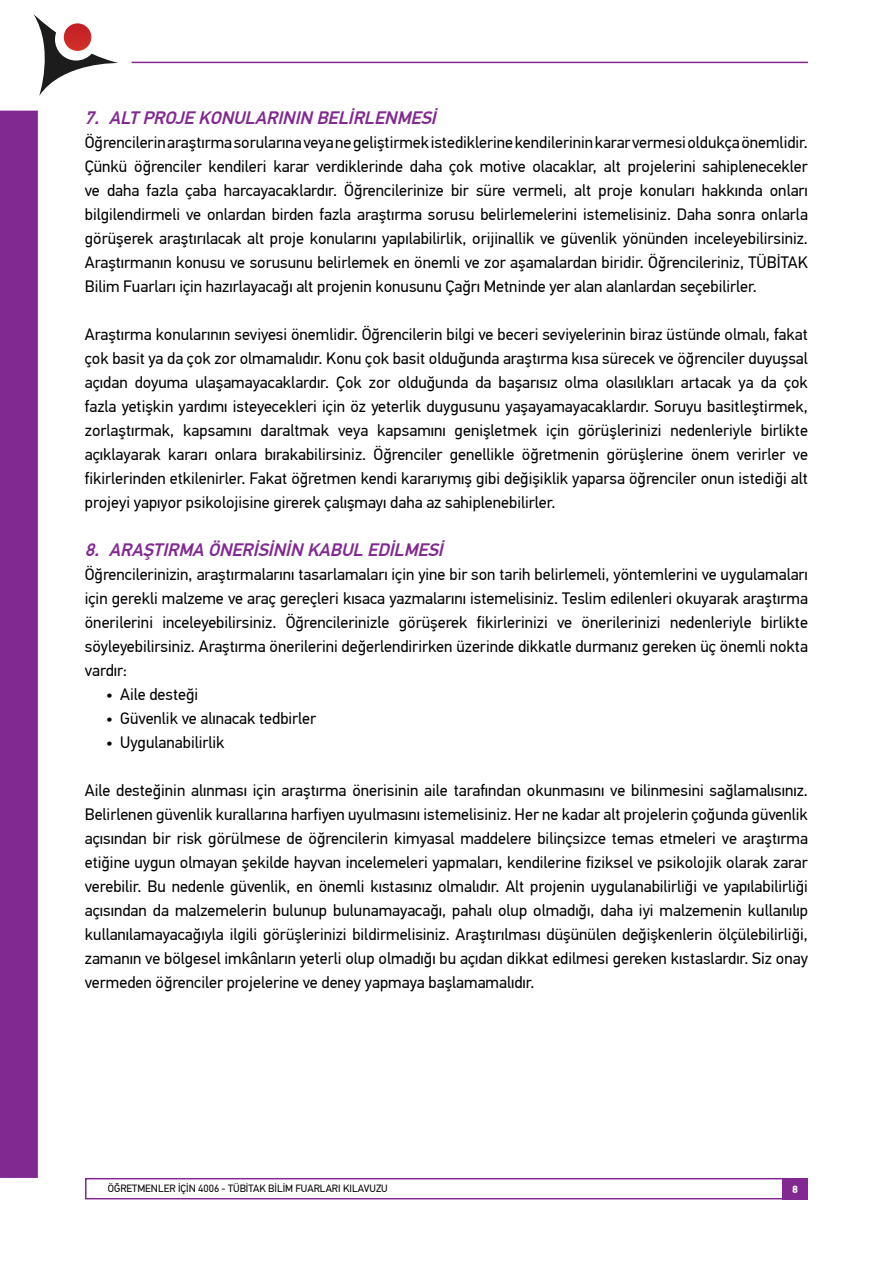
<style>
.page{position:relative;width:893px;height:1263px;background:#fff}
.page>*{position:absolute;margin:0;border:0;box-sizing:border-box;transform-origin:0 0}
.t1{font:italic 500 18px "PF Din Text Pro";color:#812990}
.t2{font:16.5px/24px "PF Din Text Pro";color:#000;text-align:justify}
.t3{font:10.5px "PF Din Text Pro";color:#000}
.t4{font:700 10.5px "PF Din Text Pro";color:#fff}
</style>
<div class="page">
<div style="left:85px;top:1178px;width:704px;height:21px;border:2px solid #812990"></div>
<div style="left:782px;top:1178px;width:26px;height:21px;background:#812990"></div>
<div style="left:0;top:111px;width:38px;height:1067px;background:#812990"></div>
<svg style="left:33px;top:14px;width:86px;height:82px"></svg>
<hr style="left:132px;top:62px;width:676px;height:1px;background:#812990">
<p class="t1" style="left:85px;top:107px;width:357px">7. ALTPROJE KONULARININ BELİRLENMESİ</p>
<p class="t2" style="left:85px;top:130px;width:725px">Öğrencilerin araştırma sorularına veya ne geliştirmek istediklerine kendilerinin karar vermesi oldukça önemlidir.<br>Çünkü öğrenciler kendileri karar verdiklerinde daha çok motive olacaklar, alt projelerini sahiplenecekler ve daha fazla çaba harcayacaklardır. Öğrencilerinize bir süre vermeli, alt proje konuları hakkında onları bilgilendirmeli ve onlardan birden fazla araştırma sorusu belirlemelerini istemelisiniz. Daha sonra onlarla görüşerek araştırılacak alt proje konularını yapılabilirlik, orijinallik ve güvenlik yönünden inceleyebilirsiniz.<br>Araştırmanın konusu ve sorusunu belirlemek en önemli ve zor aşamalardan biridir. Öğrencileriniz, TÜBİTAK Bilim Fuarları için hazırlayacağı alt projenin konusunu Çağrı Metninde yer alan alanlardan seçebilirler.</p>
<p class="t2" style="left:85px;top:323px;width:725px">Araştırma konularının seviyesi önemlidir. Öğrencilerin bilgi ve beceri seviyelerinin biraz üstünde olmalı, fakat çok basit ya da çok zor olmamalıdır. Konu çok basit olduğunda araştırma kısa sürecek ve öğrenciler duyuşsal açıdan doyuma ulaşamayacaklardır. Çok zor olduğunda da başarısız olma olasılıkları artacak ya da çok fazla yetişkin yardımı isteyecekleri için öz yeterlik duygusunu yaşayamayacaklardır. Soruyu basitleştirmek, zorlaştırmak, kapsamını daraltmak veya kapsamını genişletmek için görüşlerinizi nedenleriyle birlikte açıklayarak kararı onlara bırakabilirsiniz. Öğrenciler genellikle öğretmenin görüşlerine önem verirler ve fikirlerinden etkilenirler. Fakat öğretmen kendi kararıymış gibi değişiklik yaparsa öğrenciler onun istediği alt projeyi yapıyor psikolojisine girerek çalışmayı daha az sahiplenebilirler.</p>
<p class="t1" style="left:85px;top:539px;width:365px">8. ARAŞTIRMA ÖNERİSİNİN KABUL EDİLMESİ</p>
<p class="t2" style="left:85px;top:562px;width:725px">Öğrencilerinizin, araştırmalarını tasarlamaları için yine bir son tarih belirlemeli, yöntemlerini ve uygulamaları için gerekli malzeme ve araç gereçleri kısaca yazmalarını istemelisiniz. Teslim edilenleri okuyarak araştırma önerilerini inceleyebilirsiniz. Öğrencilerinizle görüşerek fikirlerinizi ve önerilerinizi nedenleriyle birlikte söyleyebilirsiniz. Araştırma önerilerini değerlendirirken üzerinde dikkatle durmanız gereken üç önemli nokta vardır:</p>
<p class="t2" style="left:106px;top:683px;width:94px">• Aile desteği</p>
<p class="t2" style="left:106px;top:707px;width:212px">• Güvenlik ve alınacak tedbirler</p>
<p class="t2" style="left:106px;top:731px;width:120px">• Uygulanabilirlik</p>
<p class="t2" style="left:85px;top:779px;width:725px">Aile desteğinin alınması için araştırma önerisinin aile tarafından okunmasını ve bilinmesini sağlamalısınız.<br>Belirlenen güvenlik kurallarına harfiyen uyulmasını istemelisiniz. Her ne kadar alt projelerin çoğunda güvenlik açısından bir risk görülmese de öğrencilerin kimyasal maddelere bilinçsizce temas etmeleri ve araştırma etiğine uygun olmayan şekilde hayvan incelemeleri yapmaları, kendilerine fiziksel ve psikolojik olarak zarar verebilir. Bu nedenle güvenlik, en önemli kıstasınız olmalıdır. Alt projenin uygulanabilirliği ve yapılabilirliği açısından da malzemelerin bulunup bulunamayacağı, pahalı olup olmadığı, daha iyi malzemenin kullanılıp kullanılamayacağıyla ilgili görüşlerinizi bildirmelisiniz. Araştırılması düşünülen değişkenlerin ölçülebilirliği, zamanın ve bölgesel imkânların yeterli olup olmadığı bu açıdan dikkat edilmesi gereken kıstaslardır. Siz onay vermeden öğrenciler projelerine ve deney yapmaya başlamamalıdır.</p>
<p class="t3" style="left:108px;top:1182px;width:281px">ÖĞRETMENLER İÇİN 4006 - TÜBİTAK BİLİM FUARLARI KILAVUZU</p>
<p class="t4" style="left:792px;top:1182px;width:7px">8</p>
</div>
